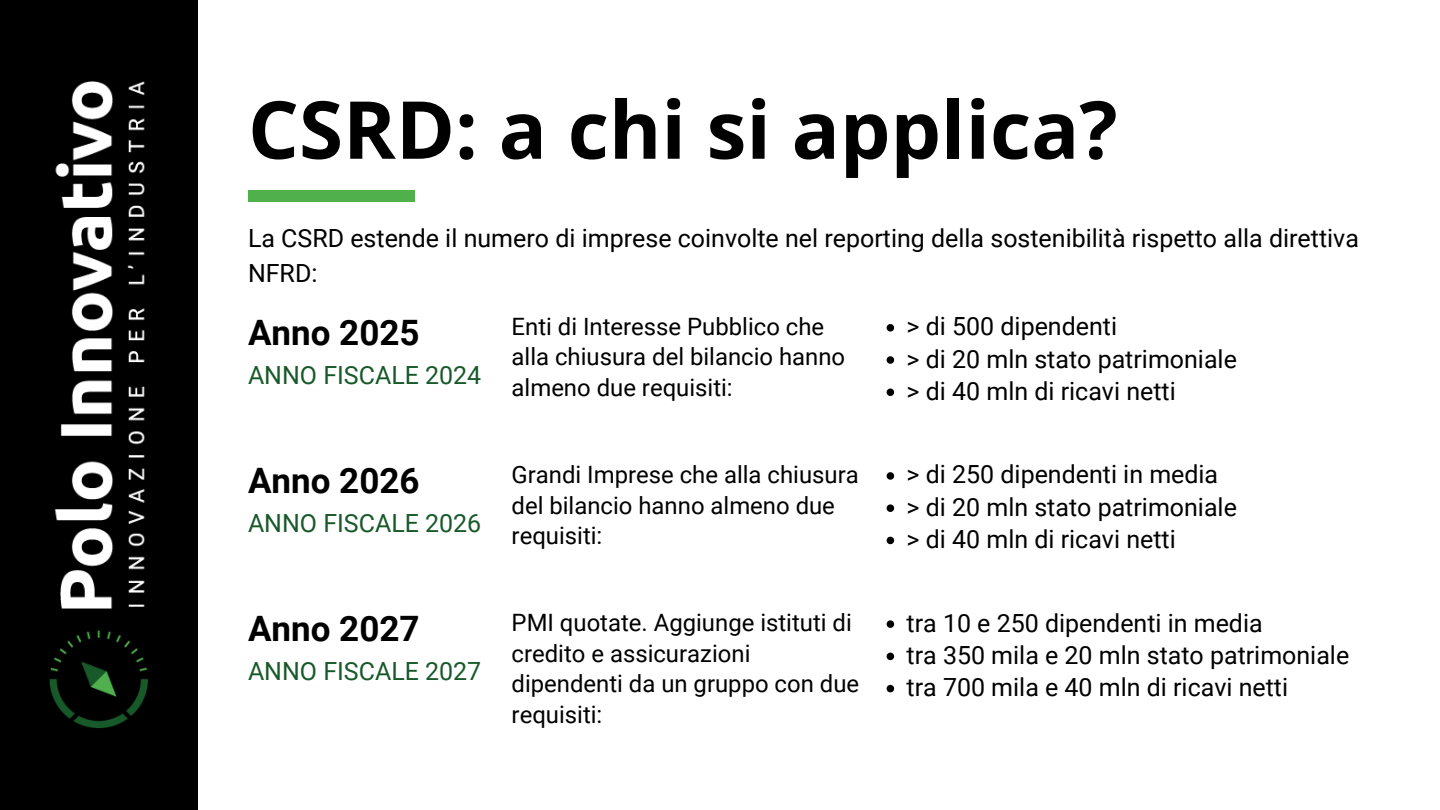
<style>
.page{position:relative;width:1440px;height:810px;background:#fff}
.page>*{position:absolute;margin:0;border:0;box-sizing:border-box;transform-origin:0 0}
.t1{font:700 80px "Open Sans";color:#000}
.t2{font:700 35px "Roboto";color:#000}
.t3{font:25px/35.2px "Roboto";color:#000}
.t4{font:25px "Roboto";color:#185929}
.t5{font:23.9px/30.8px "Roboto";color:#000}
</style>
<div class="page">
<div style="left:0;top:0;width:198px;height:810px;background:#000"></div>
<img style="left:50px;top:81px;width:98px;height:647px">
<div style="left:248px;top:190px;width:167px;height:12px;background:#50b04c"></div>
<svg style="left:887px;top:324px;width:7px;height:8px"></svg>
<svg style="left:887px;top:356px;width:7px;height:8px"></svg>
<svg style="left:887px;top:389px;width:7px;height:7px"></svg>
<svg style="left:887px;top:472px;width:7px;height:8px"></svg>
<svg style="left:887px;top:504px;width:7px;height:8px"></svg>
<svg style="left:887px;top:537px;width:7px;height:7px"></svg>
<svg style="left:887px;top:620px;width:7px;height:8px"></svg>
<svg style="left:887px;top:653px;width:7px;height:7px"></svg>
<svg style="left:887px;top:685px;width:7px;height:7px"></svg>
<p class="t1" style="left:248px;top:73px;width:871px">CSRD: a chi si applica?</p>
<h1 class="t3" style="left:248px;top:221px;width:1112px">La CSRD estende il numero di imprese coinvolte nel reporting della sostenibilità rispetto alla direttiva<br>NFRD:</h1>
<p class="t2" style="left:248px;top:312px;width:173px">Anno 2025</p>
<p class="t4" style="left:248px;top:361px;width:235px">ANNO FISCALE 2024</p>
<p class="t5" style="left:512px;top:311px;width:335px">Enti di Interesse Pubblico che alla chiusura del bilancio hanno almeno due requisiti:</p>
<p class="t3" style="left:907px;top:309px;width:212px">&gt; di 500 dipendenti</p>
<p class="t3" style="left:907px;top:341px;width:332px">&gt; di 20 mln stato patrimoniale</p>
<p class="t3" style="left:907px;top:374px;width:271px">&gt; di 40 mln di ricavi netti</p>
<p class="t2" style="left:248px;top:460px;width:173px">Anno 2026</p>
<p class="t4" style="left:248px;top:509px;width:235px">ANNO FISCALE 2026</p>
<p class="t2" style="left:248px;top:609px;width:173px">Anno 2027</p>
<p class="t4" style="left:248px;top:657px;width:235px">ANNO FISCALE 2027</p>
<p class="t5" style="left:512px;top:459px;width:349px">Grandi Imprese che alla chiusura del bilancio hanno almeno due requisiti:</p>
<p class="t3" style="left:907px;top:457px;width:313px">&gt; di 250 dipendenti in media</p>
<p class="t3" style="left:907px;top:490px;width:332px">&gt; di 20 mln stato patrimoniale</p>
<p class="t3" style="left:907px;top:522px;width:271px">&gt; di 40 mln di ricavi netti</p>
<p class="t5" style="left:512px;top:607px;width:349px">PMI quotate. Aggiunge istituti di credito e assicurazioni dipendenti da un gruppo con due requisiti:</p>
<p class="t3" style="left:907px;top:605px;width:358px">tra 10 e 250 dipendenti in media</p>
<p class="t3" style="left:907px;top:638px;width:444px">tra 350 mila e 20 mln stato patrimoniale</p>
<p class="t3" style="left:907px;top:670px;width:383px">tra 700 mila e 40 mln di ricavi netti</p>
</div>
